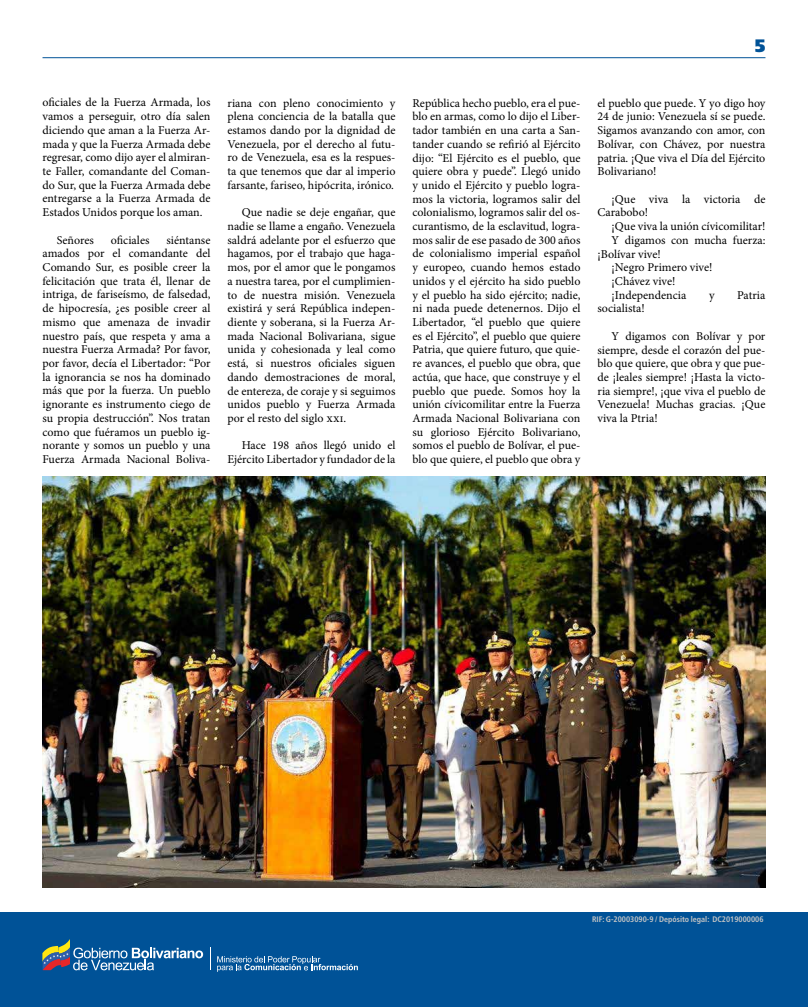
<style>
.page{position:relative;width:808px;height:1007px;background:#fff}
.page>*{position:absolute;margin:0;border:0;box-sizing:border-box;transform-origin:0 0}
.t1{font:900 18px "Frutiger LT Std";color:#005297}
.t2{font:12px/13.7px "Minion Pro";color:#000;text-align:justify}
.t3{font:700 condensed 8px "Frutiger LT Std";color:#c6c6c6}
</style>
<div class="page">
<hr style="left:43px;top:57px;width:722px;height:1px;background:#005297">
<div style="left:0;top:912px;width:808px;height:94px;background:#005297"></div>
<svg style="left:210px;top:947px;width:1px;height:22px"></svg>
<svg style="left:42px;top:939px;width:161px;height:31px"></svg>
<svg style="left:217px;top:956px;width:141px;height:15px"></svg>
<img style="left:43px;top:476px;width:722px;height:411px">
<h1 class="t1" style="left:755px;top:35px;width:12px">5</h1>
<p class="t2" style="left:43px;top:96px;width:169px">oficiales de la Fuerza Armada, los vamos a perseguir, otro día salen diciendo que aman a la Fuerza Ar&shy;mada y que la Fuerza Armada debe regresar, como dijo ayer el almiran&shy;te Faller, comandante del Coman&shy;do Sur, que la Fuerza Armada debe entregarse a la Fuerza Armada de Estados Unidos porque los aman.</p>
<p class="t2" style="left:57px;top:233px;width:39px">Señores</p>
<p class="t2" style="left:111px;top:233px;width:40px">oficiales</p>
<p class="t2" style="left:43px;top:233px;width:169px;text-indent:124px">siéntanse amados por el comandante del Comando Sur, es posible creer la felicitación que trata él, llenar de intriga, de fariseísmo, de falsedad, de hipocresía, ¿es posible creer al mismo que amenaza de invadir nuestro país, que respeta y ama a nuestra Fuerza Armada? Por favor, por favor, decía el Libertador: “Por la ignorancia se nos ha dominado más que por la fuerza. Un pueblo ignorante es instrumento ciego de su propia destrucción”. Nos tratan como que fuéramos un pueblo ig&shy;norante y somos un pueblo y una Fuerza Armada Nacional Boliva-</p>
<p class="t2" style="left:227px;top:96px;width:169px">riana con pleno conocimiento y plena conciencia de la batalla que estamos dando por la dignidad de Venezuela, por el derecho al futu&shy;ro de Venezuela, esa es la respues&shy;ta que tenemos que dar al imperio farsante, fariseo, hipócrita, irónico.</p>
<p class="t2" style="left:227px;top:205px;width:169px;text-indent:14px">Que nadie se deje engañar, que nadie se llame a engaño. Venezuela saldrá adelante por el esfuerzo que hagamos, por el trabajo que haga&shy;mos, por el amor que le pongamos a nuestra tarea, por el cumplimien&shy;to de nuestra misión. Venezuela existirá y será República indepen&shy;diente y soberana, si la Fuerza Ar&shy;mada Nacional Bolivariana, sigue unida y cohesionada y leal como está, si nuestros oficiales siguen dando demostraciones de moral, de entereza, de coraje y si seguimos unidos pueblo y Fuerza Armada por el resto del siglo xxi.</p>
<p class="t2" style="left:227px;top:438px;width:169px;text-align:right">Hace 198 años llegó unido el<br>Ejército Libertador y fundador de la</p>
<p class="t2" style="left:412px;top:96px;width:169px">República hecho pueblo, era el pue&shy;blo en armas, como lo dijo el Liber&shy;tador también en una carta a San&shy;tander cuando se refirió al Ejército dijo: “El Ejército es el pueblo, que quiere obra y puede”. Llegó unido y unido el Ejército y pueblo logra&shy;mos la victoria, logramos salir del colonialismo, logramos salir del os&shy;curantismo, de la esclavitud, logra&shy;mos salir de ese pasado de 300 años de colonialismo imperial español y europeo, cuando hemos estado unidos y el ejército ha sido pueblo y el pueblo ha sido ejército; nadie, ni nada puede detenernos. Dijo el Libertador, “el pueblo que quiere es el Ejército”, el pueblo que quiere Patria, que quiere futuro, que quie&shy;re avances, el pueblo que obra, que actúa, que hace, que construye y el pueblo que puede. Somos hoy la unión cívicomilitar entre la Fuerza Armada Nacional Bolivariana con su glorioso Ejército Bolivariano, somos el pueblo de Bolívar, el pue&shy;blo que quiere, el pueblo que obra y</p>
<p class="t2" style="left:597px;top:96px;width:169px">el pueblo que puede. Y yo digo hoy 24 de junio: Venezuela sí se puede.<br>Sigamos avanzando con amor, con Bolívar, con Chávez, por nuestra patria. ¡Que viva el Día del Ejército Bolivariano!</p>
<p class="t2" style="left:597px;top:192px;width:169px;text-indent:14px">¡Que viva la victoria de<br>Carabobo!</p>
<p class="t2" style="left:612px;top:219px;width:155px">¡Que viva la unión cívicomilitar!</p>
<p class="t2" style="left:612px;top:233px;width:155px">Y digamos con mucha fuerza:</p>
<p class="t2" style="left:597px;top:247px;width:65px">¡Bolívar vive!</p>
<p class="t2" style="left:612px;top:260px;width:102px">¡Negro Primero vive!</p>
<p class="t2" style="left:612px;top:274px;width:65px">¡Chávez vive!</p>
<p class="t2" style="left:612px;top:288px;width:76px">¡Independencia</p>
<p class="t2" style="left:709px;top:288px;width:7px">y</p>
<p class="t2" style="left:737px;top:288px;width:30px">Patria</p>
<p class="t2" style="left:597px;top:302px;width:49px">socialista!</p>
<p class="t2" style="left:597px;top:329px;width:169px;text-indent:14px">Y digamos con Bolívar y por siempre, desde el corazón del pue&shy;blo que quiere, que obra y que pue&shy;de ¡leales siempre! ¡Hasta la victo&shy;ria siempre!, ¡que viva el pueblo de Venezuela! Muchas gracias. ¡Que viva la Ptria!</p>
<p class="t3" style="left:592px;top:914px;width:173px">RIF: G-20003090-9 / Depósito legal: DC2019000006</p>
</div>
